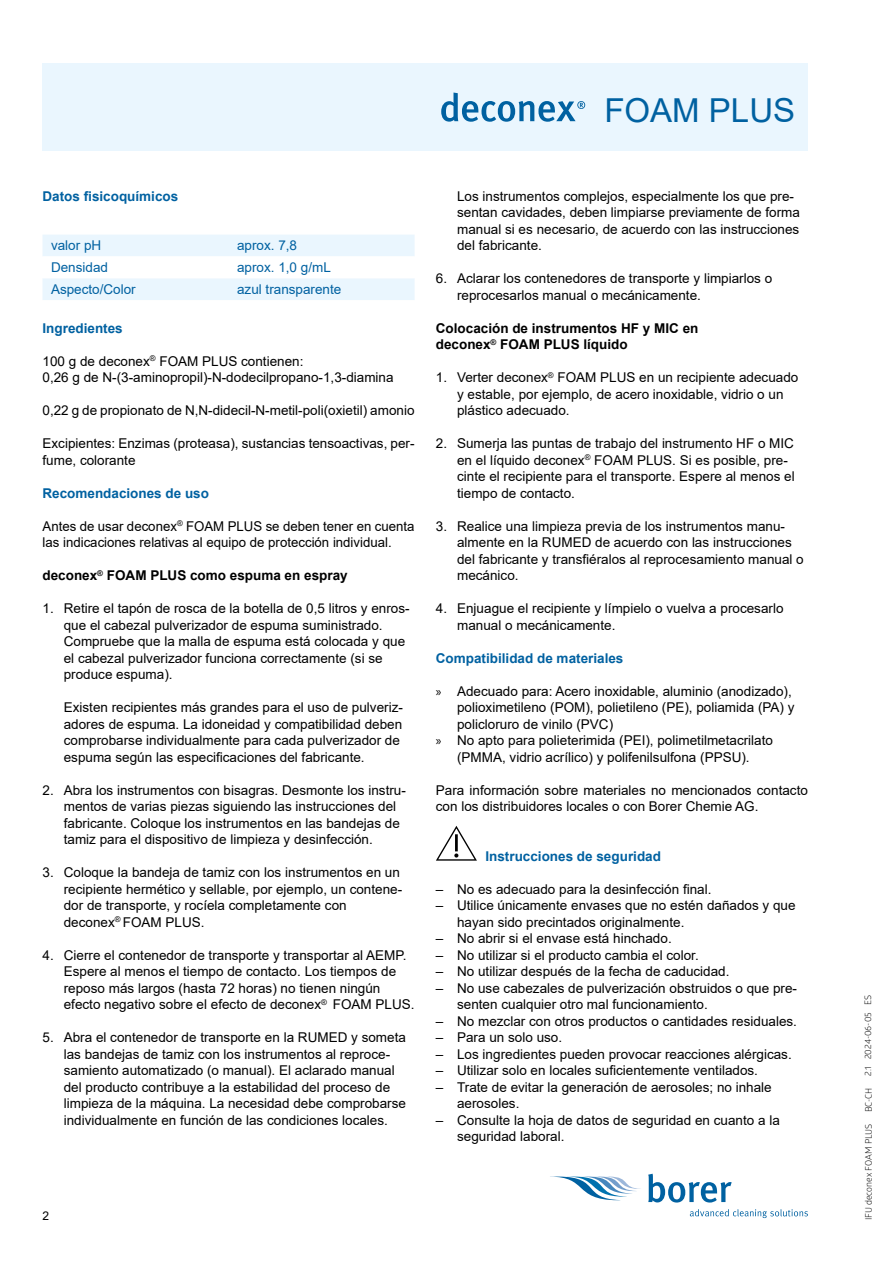
<style>
.page{position:relative;width:893px;height:1263px;background:#fff}
.page>*{position:absolute;margin:0;border:0;box-sizing:border-box;transform-origin:0 0}
.t1{font:33px "Arial";color:#0061a1}
.t2{font:13.5px/16.5px "Arial";color:#000}
.t3{font:700 13.5px "Arial";color:#0061a1}
.t4{font:700 13.5px/16.5px "Arial";color:#000}
.t5{font:13.5px "Arial";color:#0061a1}
.t6{font:12px "Arial";color:#000}
.t7{font:9px "Glober";color:#000}
.s1{font-family:"Myriad Pro"}
</style>
<div class="page">
<svg style="left:550px;top:1176px;width:91px;height:24px"></svg>
<svg style="left:648px;top:1174px;width:84px;height:28px"></svg>
<svg style="left:690px;top:1209px;width:118px;height:9px"></svg>
<div style="left:43px;top:64px;width:765px;height:87px;background:#eaf6fe"></div>
<svg style="left:441px;top:93px;width:144px;height:29px"></svg>
<svg style="left:43px;top:235px;width:372px;height:65px"></svg>
<svg style="left:436px;top:826px;width:41px;height:35px"></svg>
<h1 class="t1" style="left:604px;top:88px;width:192px">FOAM PLUS</h1>
<p class="t3" style="left:43px;top:186px;width:137px">Datos fisicoquímicos</p>
<p class="t5" style="left:51px;top:236px;width:52px">valor pH</p>
<p class="t5" style="left:237px;top:236px;width:62px">aprox. 7,8</p>
<p class="t5" style="left:51px;top:258px;width:59px">Densidad</p>
<p class="t5" style="left:237px;top:258px;width:95px">aprox. 1,0 g/mL</p>
<p class="t5" style="left:51px;top:280px;width:86px">Aspecto/Color</p>
<p class="t5" style="left:237px;top:280px;width:106px">azul transparente</p>
<p class="t3" style="left:43px;top:318px;width:82px">Ingredientes</p>
<p class="t2" style="left:43px;top:352px;width:353px">100 g de deconex<sup>®</sup> FOAM PLUS contienen:<br>0,26 g de N-(3-aminopropil)-N-dodecilpropano-1,3-diamina</p>
<p class="t2" style="left:43px;top:402px;width:374px">0,22 g de propionato de N,N-didecil-N-metil-poli(oxietil) amonio</p>
<p class="t2" style="left:43px;top:435px;width:374px">Excipientes: Enzimas (proteasa), sustancias tensoactivas, per&shy;fume, colorante</p>
<p class="t3" style="left:43px;top:483px;width:168px">Recomendaciones de uso</p>
<p class="t2" style="left:43px;top:517px;width:374px">Antes de usar deconex<sup>®</sup> FOAM PLUS se deben tener en cuenta las indicaciones relativas al equipo de protección individual.</p>
<p class="t4" style="left:43px;top:567px;width:307px">deconex<sup>®</sup> FOAM PLUS como espuma en espray</p>
<p class="t2" style="left:64px;top:600px;width:347px;text-indent:-21px">1. Retire el tapón de rosca de la botella de 0,5 litros y enros&shy;que el cabezal pulverizador de espuma suministrado.<br>Compruebe que la malla de espuma está colocada y que el cabezal pulverizador funciona correctamente (si se produce espuma).</p>
<p class="t2" style="left:64px;top:699px;width:341px">Existen recipientes más grandes para el uso de pulveriz&shy;adores de espuma. La idoneidad y compatibilidad deben comprobarse individualmente para cada pulverizador de espuma según las especificaciones del fabricante.</p>
<p class="t2" style="left:64px;top:781px;width:344px;text-indent:-21px">2. Abra los instrumentos con bisagras. Desmonte los instru&shy;mentos de varias piezas siguiendo las instrucciones del fabricante. Coloque los instrumentos en las bandejas de tamiz para el dispositivo de limpieza y desinfección.</p>
<p class="t2" style="left:64px;top:864px;width:340px;text-indent:-21px">3. Coloque la bandeja de tamiz con los instrumentos en un recipiente hermético y sellable, por ejemplo, un contene&shy;dor de transporte, y rocíela completamente con deconex<sup>®</sup> FOAM PLUS.</p>
<p class="t2" style="left:64px;top:946px;width:352px;text-indent:-21px">4. Cierre el contenedor de transporte y transportar al AEMP.<br>Espere al menos el tiempo de contacto. Los tiempos de reposo más largos (hasta 72 horas) no tienen ningún efecto negativo sobre el efecto de deconex<sup>®</sup> FOAM PLUS.</p>
<p class="t2" style="left:64px;top:1029px;width:344px;text-indent:-21px">5. Abra el contenedor de transporte en la RUMED y someta las bandejas de tamiz con los instrumentos al reproce&shy;samiento automatizado (o manual). El aclarado manual del producto contribuye a la estabilidad del proceso de limpieza de la máquina. La necesidad debe comprobarse individualmente en función de las condiciones locales.</p>
<p class="t2" style="left:457px;top:187px;width:344px">Los instrumentos complejos, especialmente los que pre&shy;sentan cavidades, deben limpiarse previamente de forma manual si es necesario, de acuerdo con las instrucciones del fabricante.</p>
<p class="t2" style="left:457px;top:270px;width:317px;text-indent:-21px">6. Aclarar los contenedores de transporte y limpiarlos o reprocesarlos manual o mecánicamente.</p>
<p class="t4" style="left:436px;top:320px;width:264px">Colocación de instrumentos HF y MIC en deconex<sup>®</sup> FOAM PLUS líquido</p>
<p class="t2" style="left:457px;top:369px;width:343px;text-indent:-21px">1. Verter deconex<sup>®</sup> FOAM PLUS en un recipiente adecuado y estable, por ejemplo, de acero inoxidable, vidrio o un plástico adecuado.</p>
<p class="t2" style="left:457px;top:435px;width:339px;text-indent:-21px">2. Sumerja las puntas de trabajo del instrumento HF o MIC en el líquido deconex<sup>®</sup> FOAM PLUS. Si es posible, pre&shy;cinte el recipiente para el transporte. Espere al menos el tiempo de contacto.</p>
<p class="t2" style="left:457px;top:517px;width:348px;text-indent:-21px">3. Realice una limpieza previa de los instrumentos manu&shy;almente en la RUMED de acuerdo con las instrucciones del fabricante y transfiéralos al reprocesamiento manual o mecánico.</p>
<p class="t2" style="left:457px;top:600px;width:328px;text-indent:-21px">4. Enjuague el recipiente y límpielo o vuelva a procesarlo manual o mecánicamente.</p>
<p class="t3" style="left:436px;top:648px;width:189px">Compatibilidad de materiales</p>
<p class="t2" style="left:436px;top:682px;width:357px"><span class="s1">»</span> Adecuado para: Acero inoxidable, aluminio (anodizado),</p>
<p class="t2" style="left:457px;top:699px;width:339px">polioximetileno (POM), polietileno (PE), poliamida (PA) y</p>
<p class="t2" style="left:457px;top:715px;width:158px">policloruro de vinilo (PVC)</p>
<p class="t2" style="left:436px;top:732px;width:339px"><span class="s1">»</span> No apto para polieterimida (PEI), polimetilmetacrilato</p>
<p class="t2" style="left:457px;top:748px;width:294px">(PMMA, vidrio acrílico) y polifenilsulfona (PPSU).</p>
<p class="t2" style="left:436px;top:781px;width:374px">Para información sobre materiales no mencionados contacto con los distribuidores locales o con Borer Chemie AG.</p>
<p class="t3" style="left:485px;top:846px;width:177px">Instrucciones de seguridad</p>
<p class="t2" style="left:436px;top:880px;width:277px">– No es adecuado para la desinfección final.</p>
<p class="t2" style="left:457px;top:897px;width:340px;text-indent:-21px">– Utilice únicamente envases que no estén dañados y que hayan sido precintados originalmente.</p>
<p class="t2" style="left:436px;top:930px;width:237px">– No abrir si el envase está hinchado.</p>
<p class="t2" style="left:436px;top:946px;width:264px">– No utilizar si el producto cambia el color.</p>
<p class="t2" style="left:436px;top:963px;width:295px">– No utilizar después de la fecha de caducidad.</p>
<p class="t2" style="left:457px;top:979px;width:341px;text-indent:-21px">– No use cabezales de pulverización obstruidos o que pre&shy;senten cualquier otro mal funcionamiento.</p>
<p class="t2" style="left:436px;top:1012px;width:363px">– No mezclar con otros productos o cantidades residuales.</p>
<p class="t2" style="left:436px;top:1029px;width:128px">– Para un solo uso.</p>
<p class="t2" style="left:436px;top:1045px;width:357px">– Los ingredientes pueden provocar reacciones alérgicas.</p>
<p class="t2" style="left:436px;top:1062px;width:324px">– Utilizar solo en locales suficientemente ventilados.</p>
<p class="t2" style="left:457px;top:1078px;width:316px;text-indent:-21px">– Trate de evitar la generación de aerosoles; no inhale aerosoles.</p>
<p class="t2" style="left:457px;top:1111px;width:324px;text-indent:-21px">– Consulte la hoja de datos de seguridad en cuanto a la seguridad laboral.</p>
<p class="t6" style="left:43px;top:1208px;width:8px">2</p>
<p class="t7" style="left:862px;top:1076px;width:82px;rotate:-90deg">2.1 2024-06-05 ES</p>
<p class="t7" style="left:862px;top:1112px;width:26px;rotate:-90deg">BC-CH</p>
<p class="t7" style="left:862px;top:1220px;width:98px;rotate:-90deg">IFU deconex FOAM PLUS</p>
</div>
